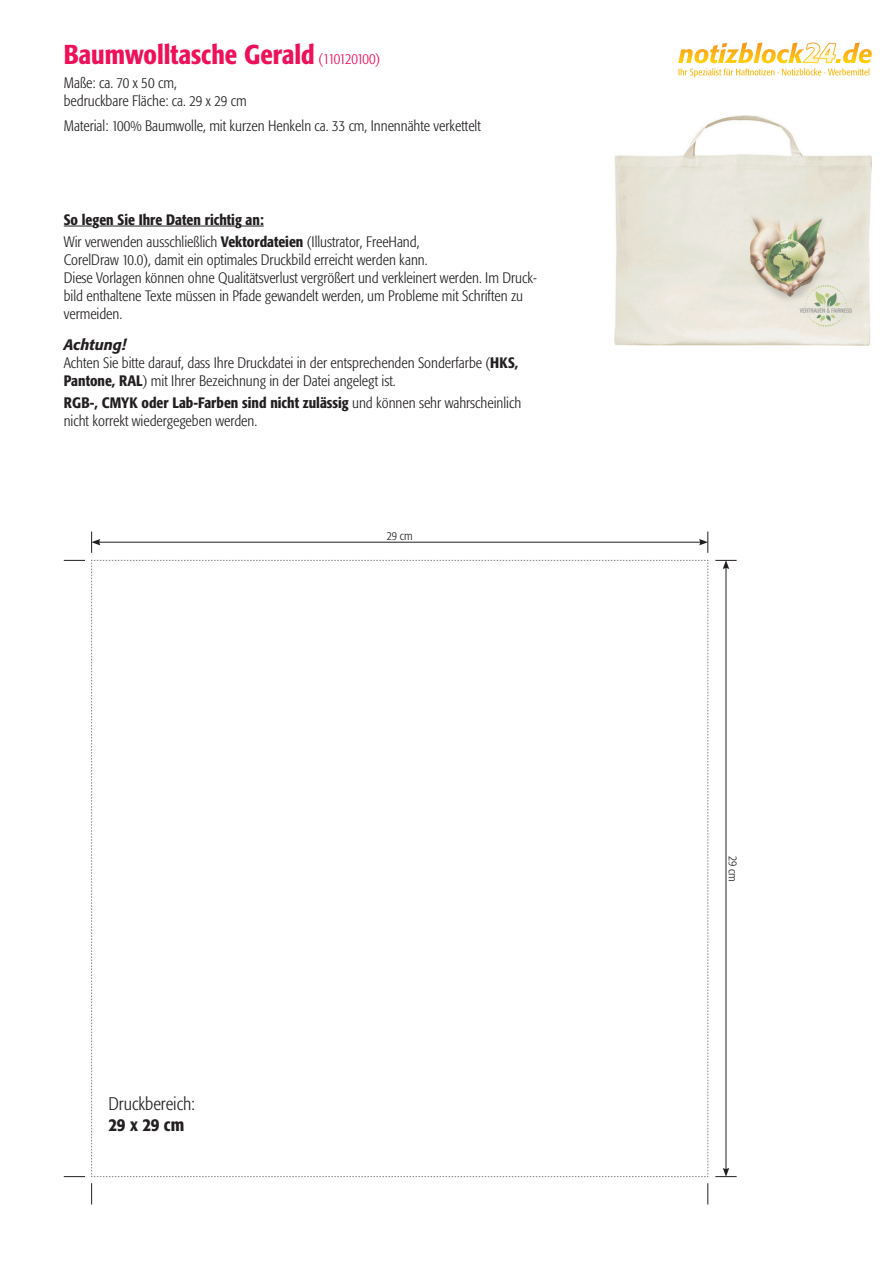
<style>
.page{position:relative;width:893px;height:1263px;background:#fff}
.page>*{position:absolute;margin:0;border:0;box-sizing:border-box;transform-origin:0 0}
.t1{font:500 condensed 27px "Formata";color:#ee1059}
.t2{font:300 condensed 18px "Formata";color:#231f20}
.t3{font:500 condensed 18px "Formata";color:#231f20}
.t4{font:300 condensed 15px/18px "Formata";color:#231f20}
.t5{font:300 condensed 12px "Formata";color:#231f20}
.s1{font-weight:300;font-size:15px}
.s2{font-weight:500}
.s3{font-weight:500;font-style:italic;font-stretch:normal}
</style>
<div class="page">
<img style="left:615px;top:115px;width:256px;height:230px">
<svg style="left:678px;top:42px;width:194px;height:35px"></svg>
<svg style="left:64px;top:226px;width:29px;height:1px"></svg>
<hr style="left:99px;top:226px;width:136px;height:1px;background:#231f20">
<svg style="left:242px;top:226px;width:22px;height:1px"></svg>
<svg style="left:91px;top:560px;width:617px;height:617px"></svg>
<hr style="left:726px;top:567px;width:1px;height:603px;background:#231f20">
<svg style="left:715px;top:560px;width:22px;height:9px"></svg>
<svg style="left:715px;top:1168px;width:22px;height:9px"></svg>
<hr style="left:98px;top:542px;width:603px;height:1px;background:#231f20">
<svg style="left:699px;top:531px;width:10px;height:22px"></svg>
<svg style="left:91px;top:531px;width:9px;height:22px"></svg>
<svg style="left:708px;top:1183px;width:1px;height:21px"></svg>
<svg style="left:91px;top:1183px;width:1px;height:21px"></svg>
<svg style="left:64px;top:1176px;width:21px;height:1px"></svg>
<svg style="left:64px;top:560px;width:21px;height:1px"></svg>
<h1 class="t1" style="left:64px;top:38px;width:318px">Baumwolltasche Gerald <span class="s1">(110120100)</span></h1>
<p class="t4" style="left:64px;top:74px;width:185px">Maße: ca. 70 x 50 cm,<br>bedruckbare Fläche: ca. 29 x 29 cm</p>
<p class="t4" style="left:64px;top:117px;width:419px">Material: 100% Baumwolle, mit kurzen Henkeln ca. 33 cm, Innennähte verkettelt</p>
<p class="t4" style="left:64px;top:208px;width:357px;line-height:22.2px"><span class="s2">So legen Sie Ihre Daten richtig an:<br></span>Wir verwenden ausschließlich <span class="s2">Vektordateien</span> (Illustrator, FreeHand,</p>
<p class="t4" style="left:64px;top:251px;width:475px">CorelDraw 10.0), damit ein optimales Druckbild erreicht werden kann.<br>Diese Vorlagen können ohne Qualitätsverlust vergrößert und verkleinert werden. Im Druck&shy;bild enthaltene Texte müssen in Pfade gewandelt werden, um Probleme mit Schriften zu vermeiden.</p>
<p class="t4" style="left:64px;top:335px;width:456px"><span class="s3">Achtung!<br></span>Achten Sie bitte darauf, dass Ihre Druckdatei in der entsprechenden Sonderfarbe (<span class="s2">HKS,<br>Pantone, RAL</span>) mit Ihrer Bezeichnung in der Datei angelegt ist.</p>
<p class="t4" style="left:64px;top:394px;width:459px"><span class="s2">RGB-, CMYK oder Lab-Farben sind nicht zulässig</span> und können sehr wahrscheinlich nicht korrekt wiedergegeben werden.</p>
<p class="t5" style="left:387px;top:529px;width:27px">29 cm</p>
<p class="t2" style="left:108px;top:1093px;width:88px">Druckbereich:</p>
<p class="t3" style="left:108px;top:1114px;width:77px">29 x 29 cm</p>
<p class="t5" style="left:740px;top:855px;width:27px;rotate:90deg">29 cm</p>
</div>
